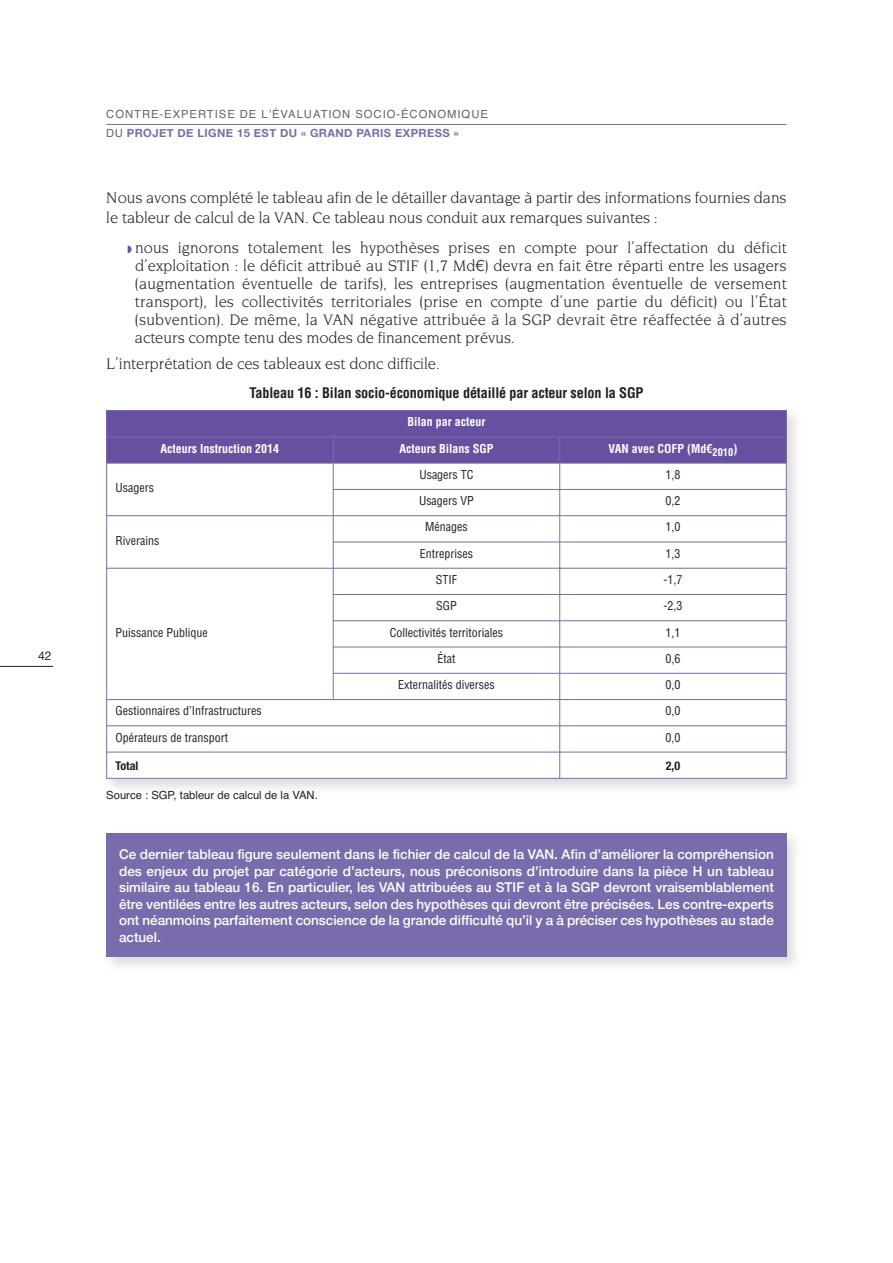
<style>
.page{position:relative;width:893px;height:1263px;background:#fff}
.page>*{position:absolute;margin:0;border:0;box-sizing:border-box;transform-origin:0 0}
.t1{font:15.75px/18px "Novarese ITC";color:#231f20}
.t2{font:700 condensed 14.25px "Helvetica LT Std";letter-spacing:-.01em;color:#231f20}
.t3{font:500 13.5px/16.5px "Helvetica Neue";color:#fff;text-align:justify}
.t4{font:condensed 12px "Helvetica LT Std";color:#231f20}
.t5{font:700 condensed 12px "Helvetica LT Std";color:#fff}
.t6{font:700 condensed 12px "Helvetica Neue";color:#231f20}
.t7{font:12px "Helvetica Neue";color:#231f20}
.t8{font:11.25px "Helvetica";letter-spacing:.085em;color:rgb(35 31 32/.7)}
.t9{font:700 11.25px "Helvetica Neue";letter-spacing:.035em;color:#7a6cac}
.t10{font:11.25px "Helvetica";color:#231f20}
.s1{font-family:"Helvetica";font-weight:400;color:rgb(35 31 32/.7)}
.s2{font-family:"Helvetica Neue LT Pro";font-weight:300}
</style>
<div class="page">
<hr style="left:0;top:666px;width:53px;height:1px;background:#231f20">
<hr style="left:106px;top:124px;width:681px;height:1px;background:#7a6cac">
<div style="left:106px;top:833px;width:681px;height:124px;background:#7a6cac"></div>
<div style="left:106px;top:410px;width:680px;height:27px;background:#6850a1"></div>
<div style="left:106px;top:437px;width:227px;height:26px;background:#6850a1"></div>
<div style="left:333px;top:437px;width:227px;height:26px;background:#6850a1"></div>
<div style="left:560px;top:437px;width:227px;height:26px;background:#6850a1"></div>
<hr style="left:106px;top:410px;width:1px;height:369px;background:#7a6cac">
<hr style="left:333px;top:436px;width:1px;height:264px;background:#7a6cac">
<hr style="left:559px;top:436px;width:1px;height:343px;background:#7a6cac">
<hr style="left:786px;top:410px;width:1px;height:369px;background:#7a6cac">
<hr style="left:106px;top:410px;width:681px;height:1px;background:#7a6cac">
<hr style="left:106px;top:436px;width:681px;height:1px;background:#7a6cac">
<hr style="left:106px;top:463px;width:681px;height:1px;background:#7a6cac">
<hr style="left:333px;top:489px;width:454px;height:1px;background:#7a6cac">
<hr style="left:106px;top:515px;width:681px;height:1px;background:#7a6cac">
<hr style="left:333px;top:542px;width:454px;height:1px;background:#7a6cac">
<hr style="left:106px;top:568px;width:681px;height:1px;background:#7a6cac">
<hr style="left:333px;top:594px;width:454px;height:1px;background:#7a6cac">
<hr style="left:333px;top:620px;width:454px;height:1px;background:#7a6cac">
<hr style="left:333px;top:647px;width:454px;height:1px;background:#7a6cac">
<hr style="left:333px;top:673px;width:454px;height:1px;background:#7a6cac">
<hr style="left:106px;top:699px;width:681px;height:1px;background:#7a6cac">
<hr style="left:106px;top:725px;width:681px;height:1px;background:#7a6cac">
<hr style="left:106px;top:752px;width:681px;height:1px;background:#7a6cac">
<hr style="left:106px;top:778px;width:681px;height:1px;background:#7a6cac">
<p class="t7" style="left:38px;top:648px;width:15px">42</p>
<p class="t8" style="left:106px;top:107px;width:383px">CONTRE-EXPERTISE DE L’ÉVALUATION SOCIO-ÉCONOMIQUE</p>
<p class="t9" style="left:106px;top:126px;width:354px"><span class="s1">DU</span> PROJET DE LIGNE 15 EST DU « GRAND PARIS EXPRESS »</p>
<p class="t1" style="left:106px;top:188px;width:682px;line-height:19.5px">Nous avons complété le tableau afin de le détailler davantage à partir des informations fournies dans le tableur de calcul de la VAN. Ce tableau nous conduit aux remarques suivantes :</p>
<p class="t1" style="left:135px;top:239px;width:653px;text-align:justify">nous ignorons totalement les hypothèses prises en compte pour l’affectation du déficit d’exploitation : le déficit attribué au STIF (1,7 Md<span class="s2">€</span>) devra en fait être réparti entre les usagers (augmentation éventuelle de tarifs), les entreprises (augmentation éventuelle de versement transport), les collectivités territoriales (prise en compte d’une partie du déficit) ou l’État (subvention). De même, la VAN négative attribuée à la SGP devrait être réaffectée à d’autres acteurs compte tenu des modes de financement prévus.</p>
<p class="t1" style="left:106px;top:355px;width:335px">L’interprétation de ces tableaux est donc difficile.</p>
<p class="t2" style="left:249px;top:387px;width:395px">Tableau 16 : Bilan socio-économique détaillé par acteur selon la SGP</p>
<p class="t5" style="left:407px;top:417px;width:79px">Bilan par acteur</p>
<p class="t5" style="left:161px;top:444px;width:120px">Acteurs Instruction 2014</p>
<p class="t5" style="left:399px;top:444px;width:96px">Acteurs Bilans SGP</p>
<p class="t5" style="left:609px;top:444px;width:130px">VAN avec COFP (Md€<sub>2010</sub>)</p>
<p class="t4" style="left:116px;top:483px;width:40px">Usagers</p>
<p class="t4" style="left:116px;top:536px;width:45px">Riverains</p>
<p class="t4" style="left:116px;top:627px;width:94px">Puissance Publique</p>
<p class="t4" style="left:419px;top:470px;width:56px">Usagers TC</p>
<p class="t4" style="left:665px;top:470px;width:16px">1,8</p>
<p class="t4" style="left:419px;top:496px;width:56px">Usagers VP</p>
<p class="t4" style="left:665px;top:496px;width:16px">0,2</p>
<p class="t4" style="left:425px;top:522px;width:44px">Ménages</p>
<p class="t4" style="left:665px;top:522px;width:16px">1,0</p>
<p class="t4" style="left:420px;top:549px;width:55px">Entreprises</p>
<p class="t4" style="left:665px;top:549px;width:16px">1,3</p>
<p class="t4" style="left:436px;top:575px;width:23px">STIF</p>
<p class="t4" style="left:663px;top:575px;width:20px">-1,7</p>
<p class="t4" style="left:436px;top:601px;width:22px">SGP</p>
<p class="t4" style="left:663px;top:601px;width:20px">-2,3</p>
<p class="t4" style="left:390px;top:627px;width:115px">Collectivités territoriales</p>
<p class="t4" style="left:665px;top:627px;width:16px">1,1</p>
<p class="t4" style="left:437px;top:654px;width:19px">État</p>
<p class="t4" style="left:665px;top:654px;width:16px">0,6</p>
<p class="t4" style="left:398px;top:680px;width:98px">Externalités diverses</p>
<p class="t4" style="left:665px;top:680px;width:16px">0,0</p>
<p class="t4" style="left:116px;top:706px;width:148px">Gestionnaires d’Infrastructures</p>
<p class="t4" style="left:665px;top:706px;width:16px">0,0</p>
<p class="t4" style="left:116px;top:732px;width:114px">Opérateurs de transport</p>
<p class="t4" style="left:665px;top:732px;width:16px">0,0</p>
<p class="t6" style="left:116px;top:758px;width:24px">Total</p>
<p class="t6" style="left:666px;top:758px;width:16px">2,0</p>
<p class="t10" style="left:106px;top:789px;width:213px">Source : SGP, tableur de calcul de la VAN.</p>
<p class="t3" style="left:119px;top:846px;width:656px">Ce dernier tableau figure seulement dans le fichier de calcul de la VAN. Afin d’améliorer la compréhension des enjeux du projet par catégorie d’acteurs, nous préconisons d’introduire dans la pièce H un tableau similaire au tableau 16. En particulier, les VAN attribuées au STIF et à la SGP devront vraisemblablement être ventilées entre les autres acteurs, selon des hypothèses qui devront être précisées. Les contre-experts ont néanmoins parfaitement conscience de la grande difficulté qu’il y a à préciser ces hypothèses au stade actuel.</p>
</div>
